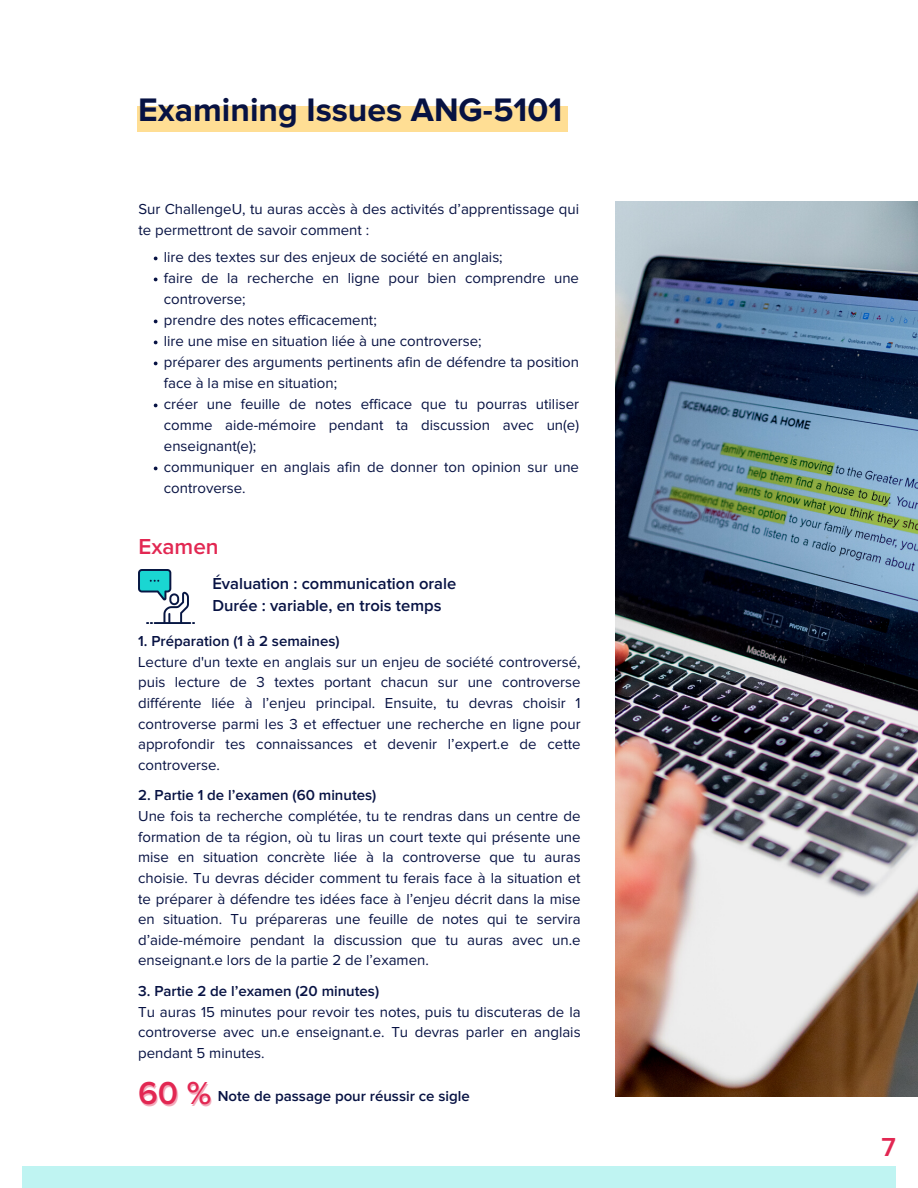
<style>
.page{position:relative;width:918px;height:1188px;background:#fff}
.page>*{position:absolute;margin:0;border:0;box-sizing:border-box;transform-origin:0 0}
.t1{font:700 33.75px "Proxima Nova";color:#071243}
.t2{font:600 27px "Proxima Nova";color:#e22752}
.t3{font:600 22.5px "Proxima Nova";color:#e22752}
.t4{font:600 16.5px/22.5px "Proxima Nova";color:#071243}
.t5{font:15px/20.7px "Proxima Nova";color:#071243}
.t6{font:600 15px "Proxima Nova";color:#071243}
.s1{font-size:33px;color:rgb(226 39 82/.4)}
</style>
<div class="page">
<div style="left:22px;top:1166px;width:874px;height:22px;background:#bff4f2"></div>
<svg style="left:154px;top:257px;width:4px;height:3px"></svg>
<svg style="left:154px;top:278px;width:4px;height:3px"></svg>
<svg style="left:154px;top:320px;width:4px;height:3px"></svg>
<svg style="left:154px;top:341px;width:4px;height:3px"></svg>
<svg style="left:154px;top:362px;width:4px;height:3px"></svg>
<svg style="left:154px;top:404px;width:4px;height:3px"></svg>
<svg style="left:154px;top:467px;width:4px;height:3px"></svg>
<div style="left:137px;top:107px;width:431px;height:25px;background:#ffde94"></div>
<img style="left:138px;top:569px;width:57px;height:54px">
<img style="left:616px;top:201px;width:302px;height:896px">
<p class="t1" style="left:138px;top:94px;width:426px">Examining Issues ANG-5101</p>
<h1 class="t5" style="left:138px;top:199px;width:442px">Sur ChallengeU, tu auras accès à des activités d’apprentissage qui te permettront de savoir comment :</h1>
<p class="t5" style="left:164px;top:248px;width:340px">lire des textes sur des enjeux de société en anglais;</p>
<p class="t5" style="left:164px;top:268px;width:417px">faire de la recherche en ligne pour bien comprendre une controverse;</p>
<p class="t5" style="left:164px;top:311px;width:214px">prendre des notes efficacement;</p>
<p class="t5" style="left:164px;top:332px;width:319px">lire une mise en situation liée à une controverse;</p>
<p class="t5" style="left:164px;top:352px;width:417px">préparer des arguments pertinents afin de défendre ta position face à la mise en situation;</p>
<p class="t5" style="left:164px;top:394px;width:417px;text-align:justify">créer une feuille de notes efficace que tu pourras utiliser comme aide-mémoire pendant ta discussion avec un(e) enseignant(e);</p>
<p class="t5" style="left:164px;top:457px;width:417px">communiquer en anglais afin de donner ton opinion sur une controverse.</p>
<p class="t3" style="left:138px;top:536px;width:82px">Examen</p>
<h3 class="t4" style="left:212px;top:572px;width:245px">Évaluation : communication orale<br>Durée : variable, en trois temps</h3>
<h2 class="t6" style="left:138px;top:634px;width:203px">1. Préparation (1 à 2 semaines)</h2>
<p class="t5" style="left:138px;top:652px;width:444px;text-align:justify">Lecture d'un texte en anglais sur un enjeu de société controversé, puis lecture de 3 textes portant chacun sur une controverse différente liée à l’enjeu principal. Ensuite, tu devras choisir 1 controverse parmi les 3 et effectuer une recherche en ligne pour approfondir tes connaissances et devenir l’expert.e de cette controverse.</p>
<h3 class="t6" style="left:138px;top:789px;width:240px">2. Partie 1 de l’examen (60 minutes)</h3>
<p class="t5" style="left:138px;top:806px;width:444px;text-align:justify">Une fois ta recherche complétée, tu te rendras dans un centre de formation de ta région, où tu liras un court texte qui présente une mise en situation concrète liée à la controverse que tu auras choisie. Tu devras décider comment tu ferais face à la situation et te préparer à défendre tes idées face à l’enjeu décrit dans la mise en situation. Tu prépareras une feuille de notes qui te servira d’aide-mémoire pendant la discussion que tu auras avec un.e enseignant.e lors de la partie 2 de l’examen.</p>
<p class="t6" style="left:138px;top:984px;width:243px">3. Partie 2 de l’examen (20 minutes)</p>
<p class="t5" style="left:138px;top:1002px;width:444px;text-align:justify">Tu auras 15 minutes pour revoir tes notes, puis tu discuteras de la controverse avec un.e enseignant.e. Tu devras parler en anglais pendant 5 minutes.</p>
<h1 class="t6" style="left:139px;top:1089px;width:332px"><span class="s1">60 %</span> Note de passage pour réussir ce sigle</h1>
<p class="t2" style="left:882px;top:1135px;width:16px">7</p>
</div>
